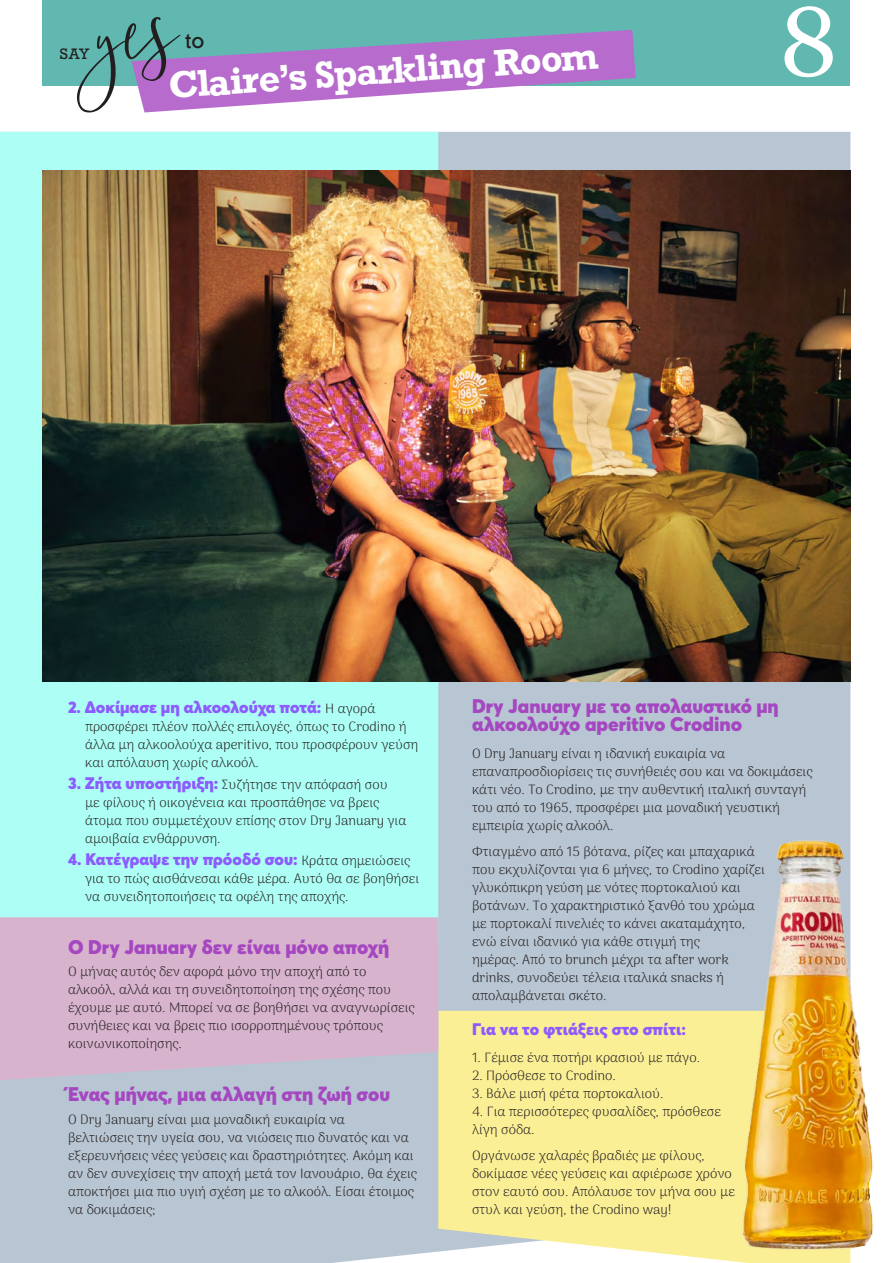
<style>
.page{position:relative;width:893px;height:1263px;background:#fff}
.page>*{position:absolute;margin:0;border:0;box-sizing:border-box;transform-origin:0 0}
.t1{font:97.5px "Georgia";color:#fff}
.t2{font:700 34.95px "Rockwell";color:#fff}
.t3{font:21px "Rockwell";color:#231f20}
.t4{font:900 19.5px/18px "Averta";color:#a547c1}
.t5{font:900 16.5px "Averta";color:#8c5cff}
.t6{font:14.25px "Rockwell";color:#231f20}
.t7{font:100 13.5px/18px "Arima";color:#231f20}
.s1{font-family:"Arima";font-weight:100;font-size:13.5px;color:#231f20}
.s2{font-family:"Averta";font-weight:900;font-size:16.5px;color:#8c5cff}
</style>
<div class="page">
<div style="left:0;top:132px;width:850px;height:1131px;background:#b8c5d2"></div>
<div style="left:0;top:132px;width:438px;height:785px;background:#adfff5"></div>
<div style="left:43px;top:0;width:807px;height:85px;background:#61b8b0"></div>
<svg style="left:438px;top:1011px;width:412px;height:252px;background:#faef9c"></svg>
<svg style="left:0;top:917px;width:438px;height:163px;background:#d5b4ce"></svg>
<svg style="left:77px;top:17px;width:559px;height:96px"></svg>
<img style="left:43px;top:170px;width:807px;height:511px">
<img style="left:741px;top:841px;width:133px;height:409px">
<p class="t6" style="left:60px;top:45px;width:32px">SAY</p>
<h3 class="t3" style="left:185px;top:28px;width:21px">to</h3>
<h2 class="t2" style="left:167px;top:63px;width:432px;rotate:-4deg">Claire’s Sparkling Room</h2>
<h1 class="t1" style="left:780px;top:-29px;width:60px">8</h1>
<p class="t5" style="left:68px;top:696px;width:309px">2. Δοκίμασε μη αλκοολούχα ποτά: <span class="s1">Η αγορά</span></p>
<p class="t7" style="left:85px;top:717px;width:335px">προσφέρει πλέον πολλές επιλογές, όπως το Crodino ή άλλα μη αλκοολούχα aperitivo, που προσφέρουν γεύση και απόλαυση χωρίς αλκοόλ.</p>
<p class="t7" style="left:85px;top:775px;width:323px;text-indent:-17px"><span class="s2">3. Ζήτα υποστήριξη:</span> Συζήτησε την απόφασή σου<br>με φίλους ή οικογένεια και προσπάθησε να βρεις άτομα που συμμετέχουν επίσης στον Dry January για αμοιβαία ενθάρρυνση.</p>
<p class="t5" style="left:68px;top:848px;width:343px">4. Κατέγραψε την πρόοδό σου: <span class="s1">Κράτα σημειώσεις</span></p>
<p class="t7" style="left:85px;top:869px;width:336px">για το πώς αισθάνεσαι κάθε μέρα. Αυτό θα σε βοηθήσει να συνειδητοποιήσεις τα οφέλη της αποχής.</p>
<h3 class="t4" style="left:68px;top:938px;width:323px">Ο Dry January δεν είναι μόνο αποχή</h3>
<p class="t7" style="left:68px;top:963px;width:348px">Ο μήνας αυτός δεν αφορά μόνο την αποχή από το αλκοόλ, αλλά και τη συνειδητοποίηση της σχέσης που έχουμε με αυτό. Μπορεί να σε βοηθήσει να αναγνωρίσεις συνήθειες και να βρεις πιο ισορροπημένους τρόπους κοινωνικοποίησης.</p>
<h3 class="t4" style="left:68px;top:1085px;width:324px">Ένας μήνας, μια αλλαγή στη ζωή σου</h3>
<p class="t7" style="left:68px;top:1110px;width:350px">Ο Dry January είναι μια μοναδική ευκαιρία να<br>βελτιώσεις την υγεία σου, να νιώσεις πιο δυνατός και να εξερευνήσεις νέες γεύσεις και δραστηριότητες. Ακόμη και αν δεν συνεχίσεις την αποχή μετά τον Ιανουάριο, θα έχεις αποκτήσει μια πιο υγιή σχέση με το αλκοόλ. Είσαι έτοιμος να δοκιμάσεις;</p>
<h3 class="t4" style="left:472px;top:697px;width:308px">Dry January με το απολαυστικό μη αλκοολούχο aperitivo Crodino</h3>
<p class="t7" style="left:472px;top:744px;width:342px">Ο Dry January είναι η ιδανική ευκαιρία να επαναπροσδιορίσεις τις συνήθειές σου και να δοκιμάσεις κάτι νέο. Το Crodino, με την αυθεντική ιταλική συνταγή του από το 1965, προσφέρει μια μοναδική γευστική εμπειρία χωρίς αλκοόλ.</p>
<p class="t7" style="left:472px;top:842px;width:294px">Φτιαγμένο από 15 βότανα, ρίζες και μπαχαρικά που εκχυλίζονται για 6 μήνες, το Crodino χαρίζει γλυκόπικρη γεύση με νότες πορτοκαλιού και βοτάνων. Το χαρακτηριστικό ξανθό του χρώμα με πορτοκαλί πινελιές το κάνει ακαταμάχητο, ενώ είναι ιδανικό για κάθε στιγμή της<br>ημέρας. Από το brunch μέχρι τα after work drinks, συνοδεύει τέλεια ιταλικά snacks ή απολαμβάνεται σκέτο.</p>
<p class="t5" style="left:472px;top:1019px;width:215px">Για να το φτιάξεις στο σπίτι:</p>
<p class="t7" style="left:472px;top:1048px;width:230px">1. Γέμισε ένα ποτήρι κρασιού με πάγο.</p>
<p class="t7" style="left:472px;top:1066px;width:145px">2. Πρόσθεσε το Crodino.</p>
<p class="t7" style="left:472px;top:1084px;width:193px">3. Βάλε μισή φέτα πορτοκαλιού.</p>
<p class="t7" style="left:472px;top:1102px;width:250px">4. Για περισσότερες φυσαλίδες, πρόσθεσε λίγη σόδα.</p>
<p class="t7" style="left:472px;top:1146px;width:264px">Οργάνωσε χαλαρές βραδιές με φίλους, δοκίμασε νέες γεύσεις και αφιέρωσε χρόνο στον εαυτό σου. Απόλαυσε τον μήνα σου με στυλ και γεύση, the Crodino way!</p>
</div>
